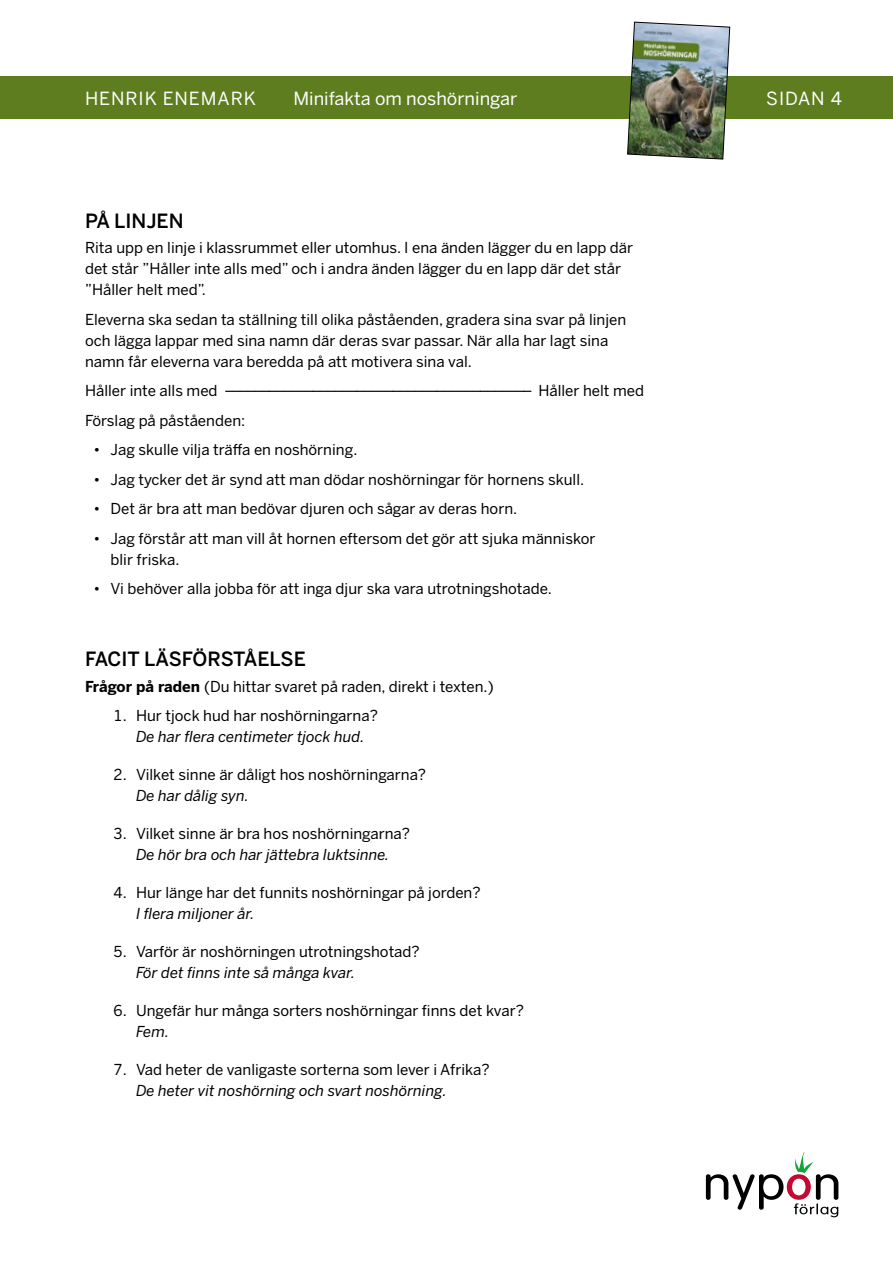
<style>
.page{position:relative;width:893px;height:1263px;background:#fff}
.page>*{position:absolute;margin:0;border:0;box-sizing:border-box;transform-origin:0 0}
.t1{font:500 19.5px "Benton Sans";color:#000}
.t2{font:18px "Benton Sans";color:#fff}
.t3{font:18px "Benton Sans";letter-spacing:.05em;color:#fff}
.t4{font:15px/21px "Benton Sans";color:#000}
.t5{font:italic 15px "Benton Sans";color:#000}
.s1{font-weight:700}
</style>
<div class="page">
<svg style="left:706px;top:1152px;width:132px;height:65px"></svg>
<div style="left:0;top:77px;width:893px;height:42px;background:#5e7d1f"></div>
<img style="left:627px;top:21px;width:103px;height:139px">
<p class="t3" style="left:85px;top:87px;width:172px">HENRIK ENEMARK</p>
<p class="t2" style="left:293px;top:87px;width:225px">Minifakta om noshörningar</p>
<p class="t2" style="left:766px;top:87px;width:77px">SIDAN 4</p>
<h1 class="t1" style="left:85px;top:209px;width:100px">PÅ LINJEN</h1>
<p class="t4" style="left:85px;top:237px;width:550px">Rita upp en linje i klassrummet eller utomhus. I ena änden lägger du en lapp där det står ”Håller inte alls med” och i andra änden lägger du en lapp där det står ”Håller helt med”.</p>
<p class="t4" style="left:85px;top:309px;width:543px">Eleverna ska sedan ta ställning till olika påståenden, gradera sina svar på linjen och lägga lappar med sina namn där deras svar passar. När alla har lagt sina namn får eleverna vara beredda på att motivera sina val.</p>
<p class="t4" style="left:85px;top:376px;width:560px;line-height:29.5px">H å l l e r i n te a l l s m e d –––––––––––––––––––––––––––––––––––––––––– H å l l e r h e l t m e d<br>Förslag på påståenden:</p>
<p class="t4" style="left:94px;top:439px;width:265px">• Jag skulle vilja träffa en noshörning.</p>
<p class="t4" style="left:94px;top:469px;width:492px">• Jag tycker det är synd att man dödar noshörningar för hornens skull.</p>
<p class="t4" style="left:94px;top:498px;width:425px">• Det är bra att man bedövar djuren och sågar av deras horn.</p>
<p class="t4" style="left:111px;top:528px;width:486px;text-indent:-17px">• Jag förstår att man vill åt hornen eftersom det gör att sjuka människor blir friska.</p>
<p class="t4" style="left:94px;top:578px;width:460px">• Vi behöver alla jobba för att inga djur ska vara utrotningshotade.</p>
<h1 class="t1" style="left:85px;top:647px;width:222px">FACIT LÄSFÖRSTÅELSE</h1>
<p class="t4" style="left:85px;top:676px;width:410px"><span class="s1">Frågor på raden</span> (Du hittar svaret på raden, direkt i texten.)</p>
<p class="t4" style="left:113px;top:705px;width:266px">1. Hur tjock hud har noshörningarna?</p>
<p class="t5" style="left:136px;top:728px;width:230px">De har flera centimeter tjock hud.</p>
<p class="t4" style="left:113px;top:764px;width:315px">2. Vilket sinne är dåligt hos noshörningarna?</p>
<p class="t5" style="left:136px;top:787px;width:114px">De har dålig syn.</p>
<p class="t4" style="left:113px;top:823px;width:298px">3. Vilket sinne är bra hos noshörningarna?</p>
<p class="t5" style="left:136px;top:846px;width:255px">De hör bra och har jättebra luktsinne.</p>
<p class="t4" style="left:113px;top:882px;width:369px">4. Hur länge har det funnits noshörningar på jorden?</p>
<p class="t5" style="left:136px;top:905px;width:120px">I flera miljoner år.</p>
<p class="t4" style="left:113px;top:941px;width:308px">5. Varför är noshörningen utrotningshotad?</p>
<p class="t5" style="left:136px;top:964px;width:221px">För det finns inte så många kvar.</p>
<p class="t4" style="left:113px;top:1000px;width:412px">6. Ungefär hur många sorters noshörningar finns det kvar?</p>
<p class="t5" style="left:136px;top:1023px;width:35px">Fem.</p>
<p class="t4" style="left:113px;top:1059px;width:378px">7. Vad heter de vanligaste sorterna som lever i Afrika?</p>
<p class="t5" style="left:136px;top:1082px;width:312px">De heter vit noshörning och svart noshörning.</p>
</div>
